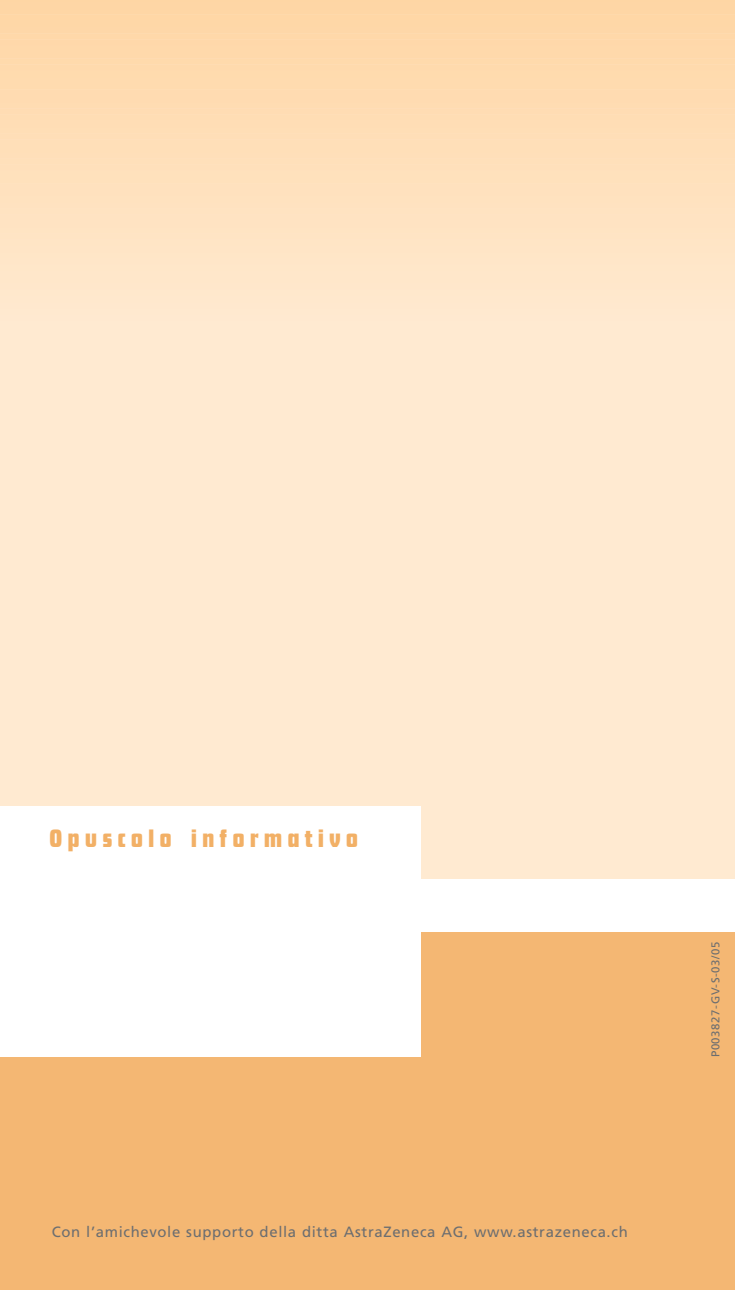
<style>
.page{position:relative;width:735px;height:1290px;background:#fff}
.page>*{position:absolute;margin:0;border:0;box-sizing:border-box;transform-origin:0 0}
.t1{font:26.25px "Function Display";letter-spacing:.215em;color:#f2b066}
.t2{font:14.88px "Frutiger";letter-spacing:.045em;color:#6c6e70}
.t3{font:11.38px "Frutiger";letter-spacing:.055em;color:#6c6e70}
</style>
<div class="page">
<div style="left:0;top:0;width:733px;height:878px;background:#ffead1"></div>
<div style="left:0;top:806px;width:420px;height:128px;background:#fff"></div>
<div style="left:0;top:933px;width:733px;height:357px;background:#f4b773"></div>
<div style="left:0;top:294px;width:733px;height:10px;background:#ffe8cd"></div>
<div style="left:0;top:288px;width:733px;height:9px;background:#ffe8cc"></div>
<div style="left:0;top:282px;width:733px;height:9px;background:#ffe7cb"></div>
<div style="left:0;top:276px;width:733px;height:9px;background:#ffe7ca"></div>
<div style="left:0;top:269px;width:733px;height:10px;background:#ffe7ca"></div>
<div style="left:0;top:263px;width:733px;height:9px;background:#ffe7c9"></div>
<div style="left:0;top:257px;width:733px;height:9px;background:#ffe6c8"></div>
<div style="left:0;top:251px;width:733px;height:9px;background:#ffe6c7"></div>
<div style="left:0;top:244px;width:733px;height:10px;background:#ffe5c6"></div>
<div style="left:0;top:238px;width:733px;height:9px;background:#ffe5c5"></div>
<div style="left:0;top:232px;width:733px;height:9px;background:#ffe4c4"></div>
<div style="left:0;top:226px;width:733px;height:9px;background:#ffe4c3"></div>
<div style="left:0;top:219px;width:733px;height:10px;background:#ffe3c2"></div>
<div style="left:0;top:213px;width:733px;height:9px;background:#ffe3c2"></div>
<div style="left:0;top:207px;width:733px;height:9px;background:#ffe3c1"></div>
<div style="left:0;top:201px;width:733px;height:9px;background:#ffe2c0"></div>
<div style="left:0;top:194px;width:733px;height:10px;background:#ffe2bf"></div>
<div style="left:0;top:188px;width:733px;height:9px;background:#ffe1be"></div>
<div style="left:0;top:182px;width:733px;height:9px;background:#ffe1be"></div>
<div style="left:0;top:176px;width:733px;height:9px;background:#ffe1bc"></div>
<div style="left:0;top:169px;width:733px;height:10px;background:#ffe1bc"></div>
<div style="left:0;top:163px;width:733px;height:9px;background:#ffe0bb"></div>
<div style="left:0;top:157px;width:733px;height:9px;background:#ffe0ba"></div>
<div style="left:0;top:151px;width:733px;height:9px;background:#ffdfb9"></div>
<div style="left:0;top:144px;width:733px;height:10px;background:#ffdfb8"></div>
<div style="left:0;top:138px;width:733px;height:9px;background:#ffdfb8"></div>
<div style="left:0;top:132px;width:733px;height:9px;background:#ffdeb7"></div>
<div style="left:0;top:126px;width:733px;height:9px;background:#ffdeb6"></div>
<div style="left:0;top:119px;width:733px;height:10px;background:#ffddb5"></div>
<div style="left:0;top:113px;width:733px;height:9px;background:#ffddb4"></div>
<div style="left:0;top:107px;width:733px;height:9px;background:#ffdcb3"></div>
<div style="left:0;top:101px;width:733px;height:9px;background:#ffdcb2"></div>
<div style="left:0;top:94px;width:733px;height:10px;background:#ffdbb1"></div>
<div style="left:0;top:88px;width:733px;height:9px;background:#ffdbb1"></div>
<div style="left:0;top:82px;width:733px;height:9px;background:#ffdbaf"></div>
<div style="left:0;top:76px;width:733px;height:9px;background:#ffdbaf"></div>
<div style="left:0;top:69px;width:733px;height:10px;background:#ffdbae"></div>
<div style="left:0;top:63px;width:733px;height:9px;background:#ffdaad"></div>
<div style="left:0;top:57px;width:733px;height:9px;background:#ffdaac"></div>
<div style="left:0;top:51px;width:733px;height:9px;background:#ffd9ab"></div>
<div style="left:0;top:44px;width:733px;height:10px;background:#ffd9ab"></div>
<div style="left:0;top:38px;width:733px;height:9px;background:#ffd8aa"></div>
<div style="left:0;top:32px;width:733px;height:9px;background:#ffd8a9"></div>
<div style="left:0;top:26px;width:733px;height:9px;background:#fed7a8"></div>
<div style="left:0;top:19px;width:733px;height:10px;background:#fed7a7"></div>
<div style="left:0;top:13px;width:733px;height:9px;background:#ffd7a6"></div>
<div style="left:0;top:7px;width:733px;height:9px;background:#fed6a5"></div>
<div style="left:0;top:1px;width:733px;height:9px;background:#fed6a5"></div>
<hr style="left:0;top:0;width:733px;height:4px;background:#fed6a4">
<div style="left:0;top:933px;width:420px;height:124px;background:#fff"></div>
<h1 class="t1" style="left:50px;top:830px;width:309px">Opuscolo informativo</h1>
<p class="t2" style="left:52px;top:1226px;width:577px">Con l’amichevole supporto della ditta AstraZeneca AG, www.astrazeneca.ch</p>
<p class="t3" style="left:710px;top:1057px;width:117px;rotate:-90deg">P003827-GV-S-03/05</p>
</div>
